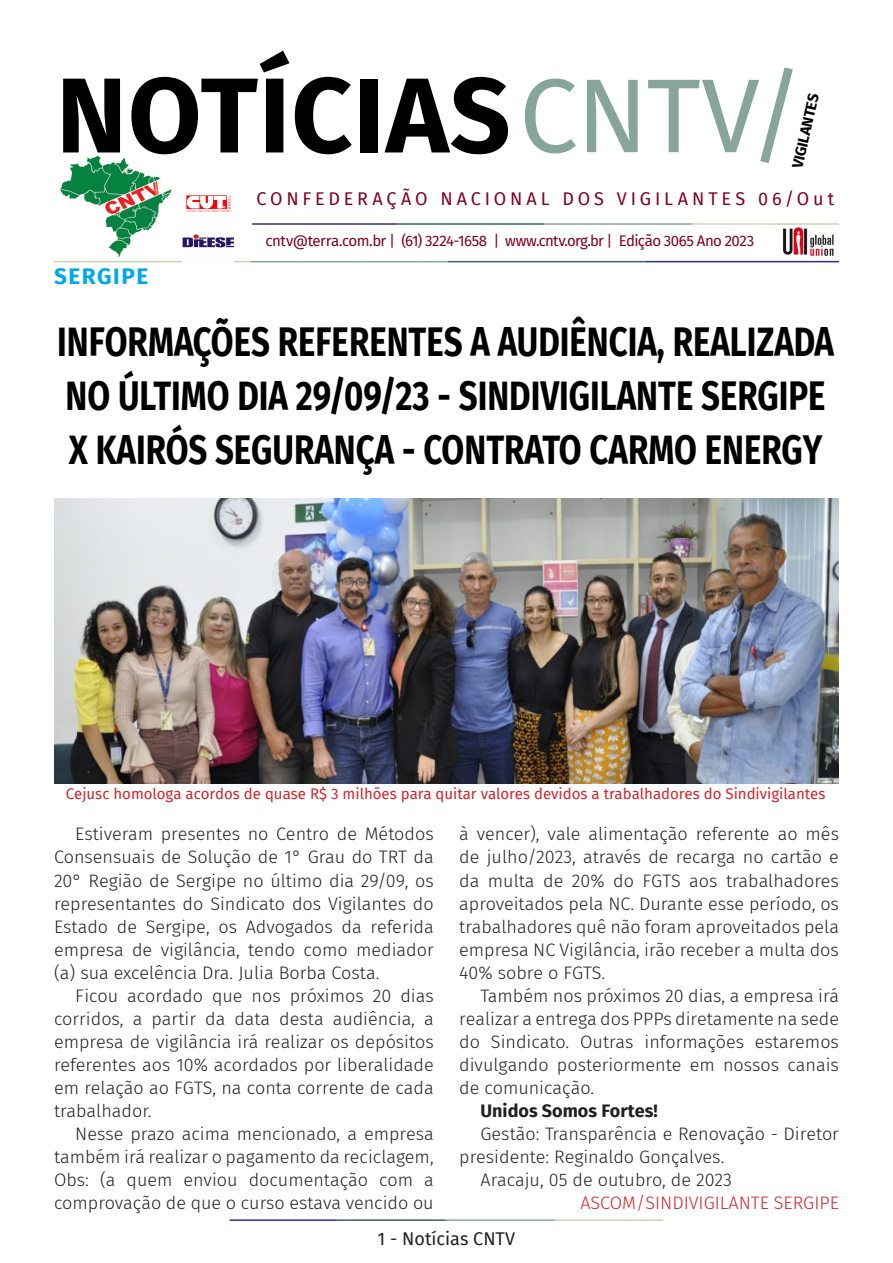
<style>
.page{position:relative;width:893px;height:1263px;background:#fff}
.page>*{position:absolute;margin:0;border:0;box-sizing:border-box;transform-origin:0 0}
.t1{font:700 106.5px "Fira Sans";letter-spacing:.01em;color:#000}
.t2{font:700 41.25px/54px "Fira Sans";color:#000001;scale:.8 1}
.t3{font:700 22.5px "Fira Sans";letter-spacing:.07em;color:#00a9ea}
.t4{font:300 18px/23.1px "Fira Sans";color:#231f20;text-align:justify}
.t5{font:18px "Fira Sans";letter-spacing:.215em;color:#7e0220}
.t6{font:300 18px "Fira Sans";color:#d1232a}
.t7{font:700 18px "Fira Sans";color:#231f20}
.t8{font:18px "Fira Sans";color:#231f20}
.t9{font:15px "Fira Sans";color:#d1232a}
.t10{font:15px "Fira Sans";letter-spacing:-.035em;color:#7e0220}
.t11{font:700 15px "Fira Sans";color:#000001}
.s1{font-weight:400;font-size:105px;color:#87a59a}
</style>
<div class="page">
<hr style="left:230px;top:1219px;width:107px;height:2px;background:#2f3088">
<hr style="left:337px;top:1219px;width:109px;height:2px;background:#3a5f6d">
<hr style="left:446px;top:1219px;width:109px;height:2px;background:#87a59a">
<hr style="left:555px;top:1219px;width:108px;height:2px;background:#c6d5b7">
<img style="left:782px;top:227px;width:54px;height:34px">
<hr style="left:252px;top:223px;width:145px;height:2px;background:#2f3088">
<hr style="left:397px;top:223px;width:147px;height:2px;background:#3a5f6d">
<hr style="left:544px;top:223px;width:148px;height:2px;background:#87a59a">
<hr style="left:692px;top:223px;width:147px;height:2px;background:#c6d5b7">
<hr style="left:645px;top:261px;width:194px;height:1px;background:#2f3088">
<hr style="left:448px;top:261px;width:197px;height:1px;background:#3a5f6d">
<hr style="left:251px;top:261px;width:197px;height:1px;background:#87a59a">
<hr style="left:54px;top:261px;width:197px;height:1px;background:#c6d5b7">
<img style="left:61px;top:157px;width:110px;height:100px">
<img style="left:186px;top:195px;width:45px;height:17px">
<img style="left:183px;top:234px;width:51px;height:28px">
<img style="left:54px;top:499px;width:785px;height:284px">
<p class="t1" style="left:56px;top:26px;width:749px">NOTÍCIAS<span class="s1">CNTV/</span></p>
<p class="t11" style="left:785px;top:165px;width:77px;rotate:-77deg">VIGILANTES</p>
<p class="t5" style="left:257px;top:185px;width:579px">CONFEDERAÇÃO NACIONAL DOS VIGILANTES 06/Out</p>
<p class="t3" style="left:54px;top:257px;width:96px">SERGIPE</p>
<p class="t10" style="left:266px;top:230px;width:490px">cntv@terra.com.br | (61) 3224-1658 | www.cntv.org.br | Edição 3065 Ano 2023</p>
<p class="t2" style="left:57px;top:312px;width:972px">INFORMAÇÕES REFERENTES A AUDIÊNCIA, REALIZADA<br>NO ÚLTIMO DIA 29/09/23 - SINDIVIGILANTE SERGIPE<br>X KAIRÓS SEGURANÇA - CONTRATO CARMO ENERGY</p>
<p class="t9" style="left:66px;top:783px;width:761px">Cejusc homologa acordos de quase R$ 3 milhões para quitar valores devidos a trabalhadores do Sindivigilantes</p>
<p class="t4" style="left:54px;top:822px;width:381px;text-indent:21px">Estiveram presentes no Centro de Métodos Consensuais de Solução de 1° Grau do TRT da 20° Região de Sergipe no último dia 29/09, os representantes do Sindicato dos Vigilantes do Estado de Sergipe, os Advogados da referida empresa de vigilância, tendo como mediador (a) sua excelência Dra. Julia Borba Costa.</p>
<p class="t4" style="left:54px;top:984px;width:381px;text-indent:21px">Ficou acordado que nos próximos 20 dias corridos, a partir da data desta audiência, a empresa de vigilância irá realizar os depósitos referentes aos 10% acordados por liberalidade em relação ao FGTS, na conta corrente de cada trabalhador.</p>
<p class="t4" style="left:54px;top:1122px;width:381px;text-indent:21px">Nesse prazo acima mencionado, a empresa também irá realizar o pagamento da reciclagem, Obs: (a quem enviou documentação com a comprovação de que o curso estava vencido ou</p>
<p class="t4" style="left:459px;top:822px;width:381px">à vencer), vale alimentação referente ao mês de julho/2023, através de recarga no cartão e da multa de 20% do FGTS aos trabalhadores aproveitados pela NC. Durante esse período, os trabalhadores quê não foram aproveitados pela empresa NC Vigilância, irão receber a multa dos 40% sobre o FGTS.</p>
<p class="t4" style="left:459px;top:984px;width:381px;text-indent:21px">Também nos próximos 20 dias, a empresa irá realizar a entrega dos PPPs diretamente na sede do Sindicato. Outras informações estaremos divulgando posteriormente em nossos canais de comunicação.</p>
<p class="t7" style="left:480px;top:1095px;width:179px">Unidos Somos Fortes!</p>
<p class="t4" style="left:459px;top:1122px;width:381px;text-indent:21px">Gestão: Transparência e Renovação - Diretor presidente: Reginaldo Gonçalves.</p>
<p class="t4" style="left:480px;top:1168px;width:253px">Aracaju, 05 de outubro, de 2023</p>
<p class="t6" style="left:580px;top:1190px;width:260px">ASCOM/SINDIVIGILANTE SERGIPE</p>
<p class="t8" style="left:378px;top:1225px;width:139px">1 - Notícias CNTV</p>
</div>
